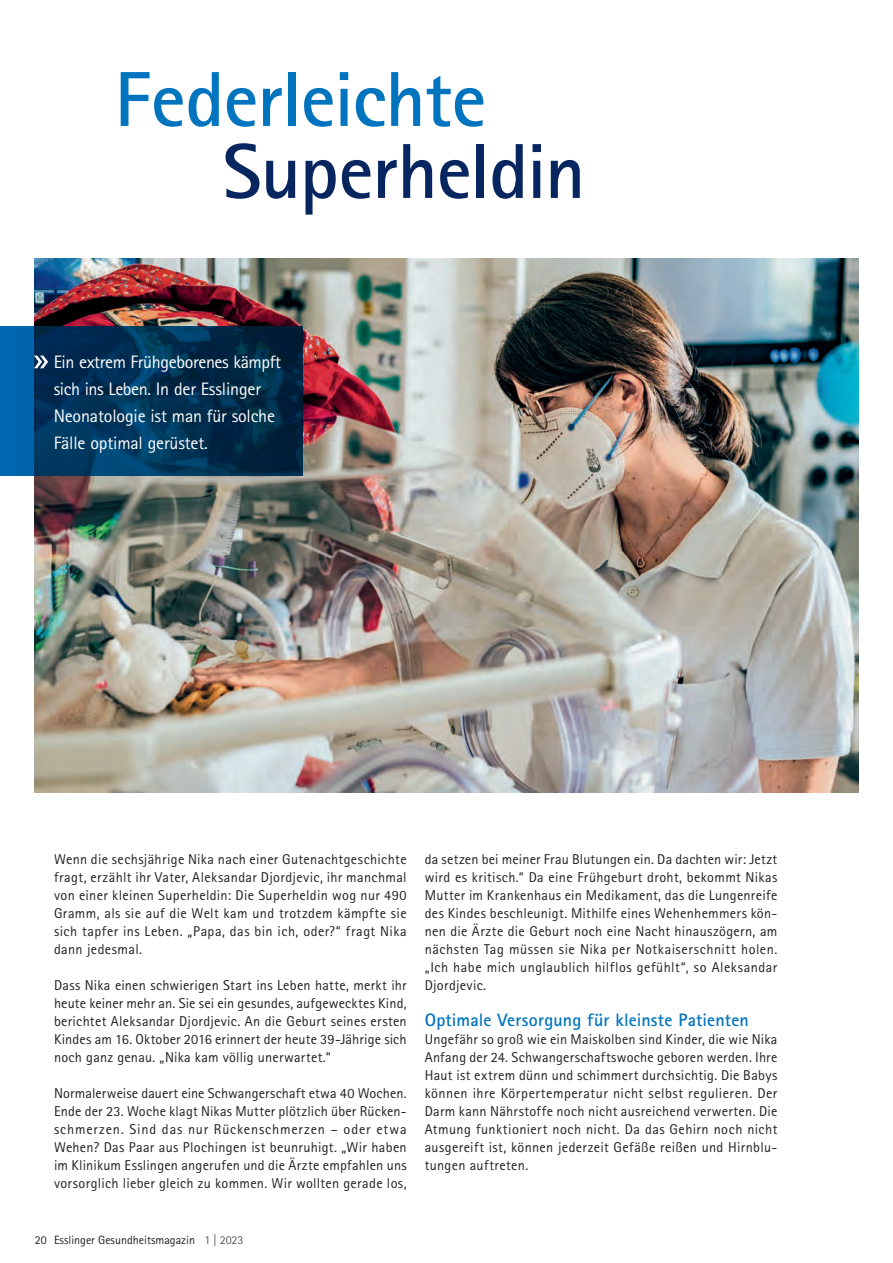
<style>
.page{position:relative;width:893px;height:1263px;background:#fff}
.page>*{position:absolute;margin:0;border:0;box-sizing:border-box;transform-origin:0 0}
.t1{font:700 78px "Rotis Sans Serif Pro";letter-spacing:-.015em;color:#0074be}
.t2{font:700 78px "Rotis Sans Serif Pro";letter-spacing:-.015em;color:#07255e}
.t3{font:18px/27px "Rotis Sans Serif Pro";letter-spacing:-.01em;color:#fff}
.t4{font:700 18px "Rotis Sans Serif Pro";letter-spacing:.005em;color:#0074be}
.t5{font:14.25px/18px "Rotis Sans Serif Pro";letter-spacing:.025em;color:#231f20;text-align:justify}
.t6{font:12px "Rotis Sans Serif Pro";color:#231f20}
.s1{color:#57585a}
</style>
<div class="page">
<img style="left:34px;top:259px;width:825px;height:533px">
<svg style="left:0;top:326px;width:303px;height:149px;background:#00355c"></svg>
<svg style="left:34px;top:356px;width:14px;height:12px"></svg>
<h1 class="t1" style="left:114px;top:50px;width:373px">Federleichte</h1>
<h1 class="t2" style="left:222px;top:122px;width:365px">Superheldin</h1>
<p class="t3" style="left:54px;top:349px;width:229px">Ein extrem Frühgeborenes kämpft sich ins Leben. In der Esslinger<br>Neonatologie ist man für solche<br>Fälle optimal gerüstet.</p>
<p class="t5" style="left:54px;top:850px;width:354px">Wenn die sechsjährige Nika nach einer Gutenachtgeschichte fragt, erzählt ihr Vater, Aleksandar Djordjevic, ihr manchmal von einer kleinen Superheldin: Die Superheldin wog nur 490<br>Gramm, als sie auf die Welt kam und trotzdem kämpfte sie sich tapfer ins Leben. „Papa, das bin ich, oder?“ fragt Nika dann jedesmal.</p>
<p class="t5" style="left:54px;top:976px;width:354px">Dass Nika einen schwierigen Start ins Leben hatte, merkt ihr heute keiner mehr an. Sie sei ein gesundes, aufgewecktes Kind, berichtet Aleksandar Djordjevic. An die Geburt seines ersten Kindes am 16. Oktober 2016 erinnert der heute 39-Jährige sich noch ganz genau. „Nika kam völlig unerwartet.“</p>
<p class="t5" style="left:54px;top:1084px;width:354px">Normalerweise dauert eine Schwangerschaft etwa 40 Wochen.<br>Ende der 23. Woche klagt Nikas Mutter plötzlich über Rücken&shy;schmerzen. Sind das nur Rückenschmerzen – oder etwa Wehen? Das Paar aus Plochingen ist beunruhigt. „Wir haben im Klinikum Esslingen angerufen und die Ärzte empfahlen uns vorsorglich lieber gleich zu kommen. Wir wollten gerade los,</p>
<p class="t6" style="left:35px;top:1232px;width:210px">20 Esslinger Gesundheitsmagazin <span class="s1">1 | 2023</span></p>
<p class="t5" style="left:425px;top:850px;width:354px">da setzen bei meiner Frau Blutungen ein. Da dachten wir: Jetzt wird es kritisch.“ Da eine Frühgeburt droht, bekommt Nikas Mutter im Krankenhaus ein Medikament, das die Lungenreife des Kindes beschleunigt. Mithilfe eines Wehenhemmers kön&shy;nen die Ärzte die Geburt noch eine Nacht hinauszögern, am nächsten Tag müssen sie Nika per Notkaiserschnitt holen. „Ich habe mich unglaublich hilflos gefühlt“, so Aleksandar Djordjevic.</p>
<p class="t4" style="left:425px;top:1008px;width:326px">Optimale Versorgung für kleinste Patienten</p>
<p class="t5" style="left:425px;top:1030px;width:354px">Ungefähr so groß wie ein Maiskolben sind Kinder, die wie Nika Anfang der 24. Schwangerschaftswoche geboren werden. Ihre Haut ist extrem dünn und schimmert durchsichtig. Die Babys können ihre Körpertemperatur nicht selbst regulieren. Der Darm kann Nährstoffe noch nicht ausreichend verwerten. Die Atmung funktioniert noch nicht. Da das Gehirn noch nicht ausgereift ist, können jederzeit Gefäße reißen und Hirnblu&shy;tungen auftreten.</p>
</div>
